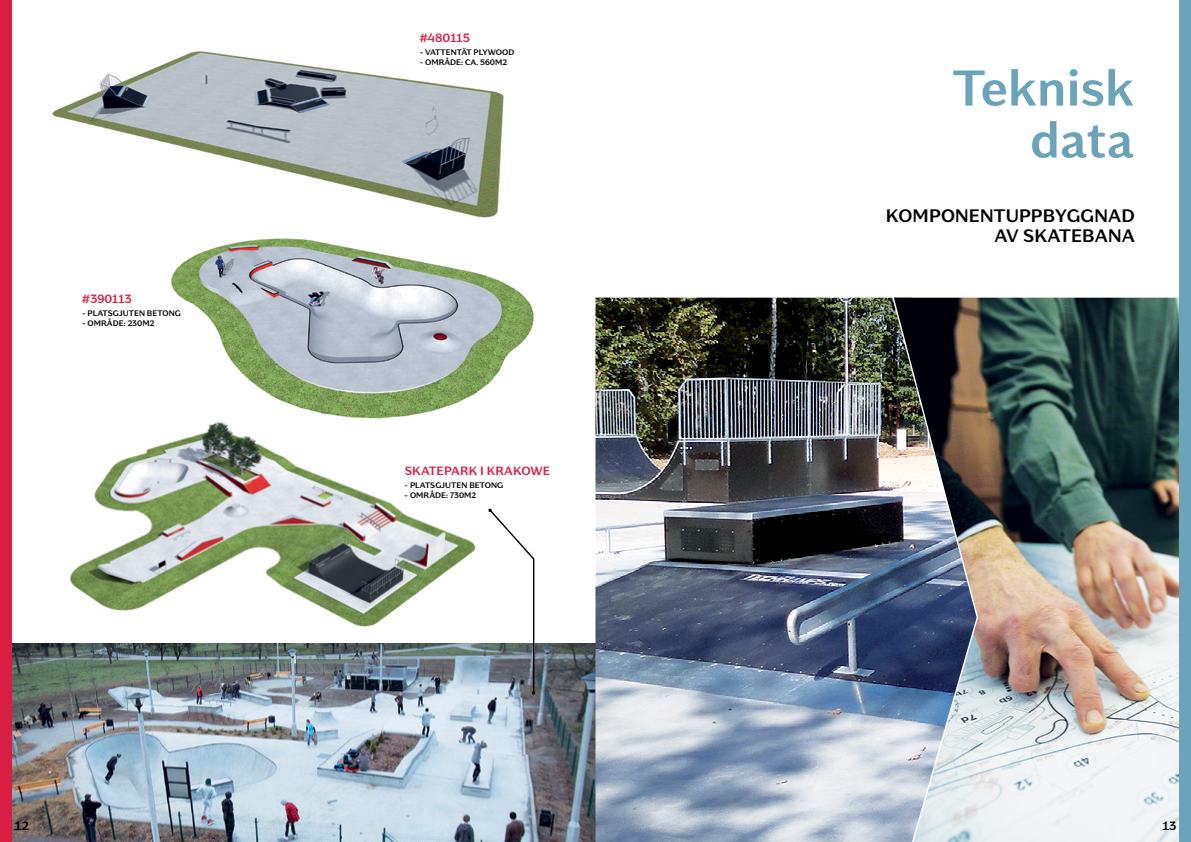
<style>
.page{position:relative;width:1191px;height:842px;background:#fff}
.page>*{position:absolute;margin:0;border:0;box-sizing:border-box;transform-origin:0 0}
.t1{font:700 50px/52px "Kontrapunkt Miki";color:#6ba3ba;text-align:right}
.t2{font:700 18px "Kontrapunkt Miki";letter-spacing:.01em;color:#000}
.t3{font:700 12px "Kontrapunkt Miki";color:#d91e43}
.t4{font:700 12px "Kontrapunkt Miki";color:#000}
.t5{font:700 8px "Kontrapunkt Miki";letter-spacing:.005em;color:#000}
</style>
<div class="page">
<img style="left:70px;top:424px;width:406px;height:203px">
<img style="left:11px;top:643px;width:584px;height:199px">
<img style="left:595px;top:298px;width:296px;height:544px">
<img style="left:978px;top:298px;width:201px;height:544px">
<img style="left:891px;top:297px;width:87px;height:545px">
<img style="left:171px;top:238px;width:363px;height:186px">
<img style="left:52px;top:51px;width:452px;height:167px">
<svg style="left:488px;top:508px;width:47px;height:187px"></svg>
<div style="left:0;top:0;width:11px;height:842px;background:#d91e43"></div>
<div style="left:1179px;top:0;width:12px;height:842px;background:#6ba3ba"></div>
<h3 class="t3" style="left:82px;top:291px;width:51px">#390113</h3>
<p class="t5" style="left:82px;top:308px;width:27px">- PLATSG</p>
<p class="t5" style="left:119px;top:308px;width:16px">JUTEN</p>
<p class="t5" style="left:147px;top:308px;width:6px">BET</p>
<p class="t5" style="left:162px;top:308px;width:13px">ONG</p>
<p class="t5" style="left:82px;top:318px;width:32px">- OM RÅDE</p>
<p class="t5" style="left:124px;top:318px;width:32px">: 230M2</p>
<h3 class="t3" style="left:420px;top:31px;width:52px">#480115</h3>
<p class="t5" style="left:420px;top:47px;width:22px">- VATTENTÄT</p>
<p class="t5" style="left:473px;top:47px;width:41px">PLYWOOD</p>
<p class="t5" style="left:420px;top:57px;width:32px">- OM RÅDE</p>
<p class="t5" style="left:461px;top:57px;width:47px">: CA. 560M 2</p>
<h3 class="t3" style="left:405px;top:464px;width:57px">SKATEPARK</h3>
<h3 class="t3" style="left:480px;top:464px;width:17px">I KRAKOWE</h3>
<p class="t5" style="left:405px;top:480px;width:27px">- PLATSG</p>
<p class="t5" style="left:441px;top:480px;width:16px">JUTEN</p>
<p class="t5" style="left:469px;top:480px;width:6px">BET</p>
<p class="t5" style="left:485px;top:480px;width:13px">ONG</p>
<p class="t5" style="left:405px;top:490px;width:32px">- OM RÅDE</p>
<p class="t5" style="left:446px;top:490px;width:31px">: 730M2</p>
<h1 class="t1" style="left:952px;top:62px;width:183px">TEKNISK<br>DATA</h1>
<h2 class="t2" style="left:885px;top:204px;width:83px">KOMPONENT</h2>
<h2 class="t2" style="left:1005px;top:204px;width:26px">UPPB</h2>
<h2 class="t2" style="left:1055px;top:204px;width:26px">YGGN</h2>
<h2 class="t2" style="left:1108px;top:204px;width:25px">AD</h2>
<h2 class="t2" style="left:994px;top:224px;width:78px">AV S KATEB</h2>
<h2 class="t2" style="left:1094px;top:224px;width:42px">ANA</h2>
<h3 class="t4" style="left:15px;top:818px;width:16px">12</h3>
<h3 class="t4" style="left:1162px;top:818px;width:16px">13</h3>
</div>
